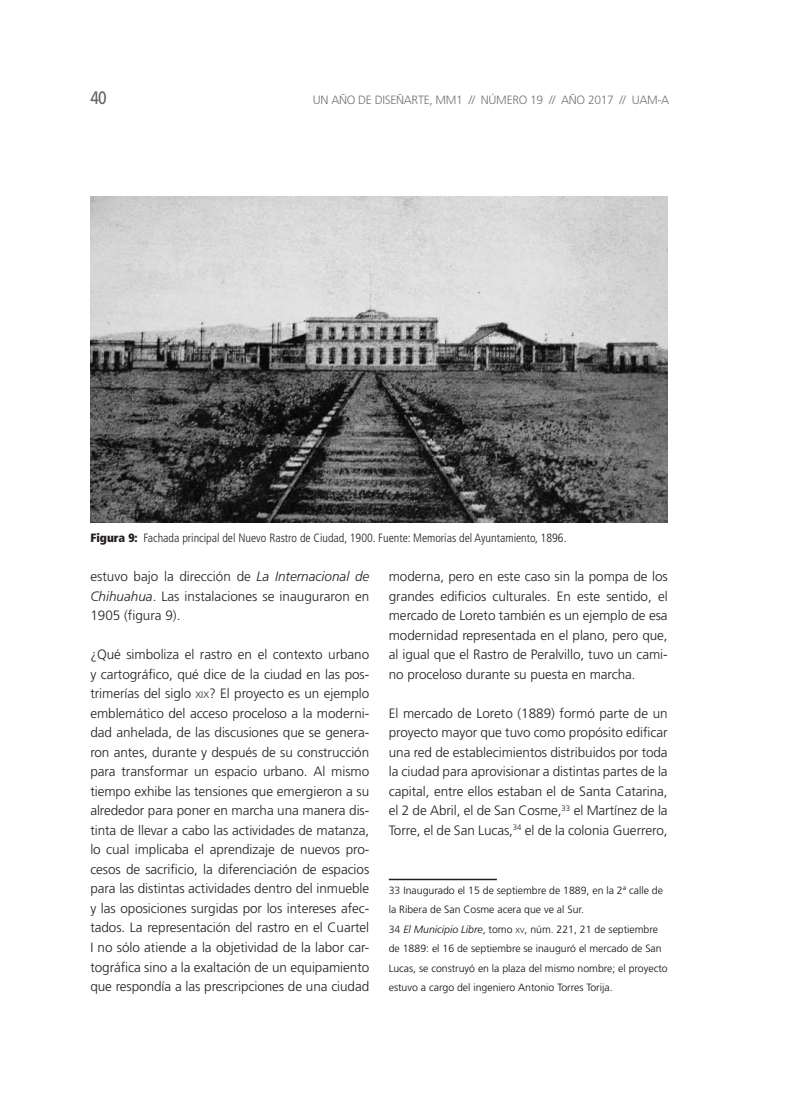
<style>
.page{position:relative;width:809px;height:1106px;background:#fff}
.page>*{position:absolute;margin:0;border:0;box-sizing:border-box;transform-origin:0 0}
.t1{font:18px "Frutiger";color:#636366;scale:.85 1}
.Cuerpo{font:300 13.5px/19.5px "Frutiger";letter-spacing:-.005em;color:#231f20;text-align:justify}
.fig{font:300 condensed 12px "Frutiger";color:#231f20}
.t2{font:300 12px "Frutiger";letter-spacing:-.025em;color:#757679}
.nota{font:300 10.5px/19.5px "Frutiger";color:#0d0d0d}
.s1{font-weight:900}
.s2{font-style:italic}
.s3{font-size:9.45px}
.s4{color:#231f20}
.s5{font-size:7.35px}
</style>
<div class="page">
<hr style="left:388px;top:878px;width:108px;height:1px;background:#231f20">
<img style="left:90px;top:196px;width:577px;height:326px">
<h1 class="t1" style="left:90px;top:87px;width:21px">40</h1>
<p class="t2" style="left:313px;top:93px;width:358px">UN AÑO DE DISEÑARTE, MM1 // NÚMERO 19 // AÑO 2017 // UAM-A</p>
<p class="fig" style="left:90px;top:531px;width:477px"><span class="s1">Figura 9:</span> Fachada principal del Nuevo Rastro de Ciudad, 1900. Fuente: Memorias del Ayuntamiento, 1896.</p>
<p class="Cuerpo" style="left:90px;top:567px;width:280px">estuvo bajo la dirección de <span class="s2">La Internacional de Chihuahua</span>. Las instalaciones se inauguraron en 1905 (figura 9).</p>
<p class="Cuerpo" style="left:90px;top:645px;width:280px">¿Qué simboliza el rastro en el contexto urbano y cartográfico, qué dice de la ciudad en las pos&shy;trimerías del siglo <span class="s3">XIX</span>? El proyecto es un ejemplo emblemático del acceso proceloso a la moderni&shy;dad anhelada, de las discusiones que se genera&shy;ron antes, durante y después de su construcción para transformar un espacio urbano. Al mismo tiempo exhibe las tensiones que emergieron a su alrededor para poner en marcha una manera dis&shy;tinta de llevar a cabo las actividades de matanza, lo cual implicaba el aprendizaje de nuevos pro&shy;cesos de sacrificio, la diferenciación de espacios para las distintas actividades dentro del inmueble y las oposiciones surgidas por los intereses afec&shy;tados. La representación del rastro en el Cuartel I no sólo atiende a la objetividad de la labor car&shy;tográfica sino a la exaltación de un equipamiento que respondía a las prescripciones de una ciudad</p>
<p class="Cuerpo" style="left:388px;top:566px;width:280px">moderna, pero en este caso sin la pompa de los grandes edificios culturales. En este sentido, el mercado de Loreto también es un ejemplo de esa modernidad representada en el plano, pero que, al igual que el Rastro de Peralvillo, tuvo un cami&shy;no proceloso durante su puesta en marcha.</p>
<p class="Cuerpo" style="left:388px;top:703px;width:280px">El mercado de Loreto (1889) formó parte de un proyecto mayor que tuvo como propósito edificar una red de establecimientos distribuidos por toda la ciudad para aprovisionar a distintas partes de la capital, entre ellos estaban el de Santa Catarina, el 2 de Abril, el de San Cosme,<sup>33</sup> el Martínez de la Torre, el de San Lucas,<sup>34</sup> el de la colonia Guerrero,</p>
<p class="nota" style="left:388px;top:880px;width:275px"><span class="s4">33</span> Inaugurado el 15 de septiembre de 1889, en la 2ª calle de la Ribera de San Cosme acera que ve al Sur.</p>
<p class="nota" style="left:388px;top:919px;width:280px"><span class="s4">34</span> <span class="s2">El Municipio Libre</span>, tomo <span class="s5">XV</span>, núm. 221, 21 de septiembre de 1889: el 16 de septiembre se inauguró el mercado de San Lucas, se construyó en la plaza del mismo nombre; el proyecto estuvo a cargo del ingeniero Antonio Torres Torija.</p>
</div>
